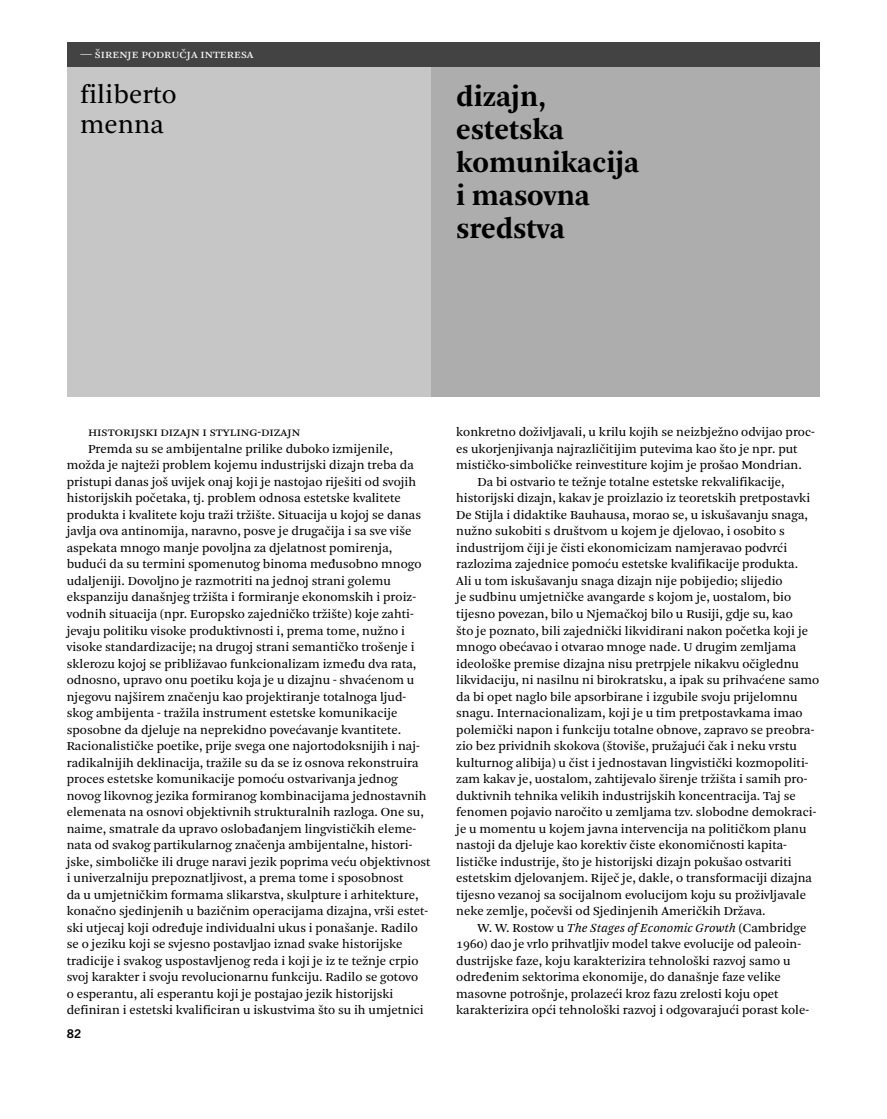
<style>
.page{position:relative;width:887px;height:1119px;background:#fff}
.page>*{position:absolute;margin:0;border:0;box-sizing:border-box;transform-origin:0 0}
.t1{font:700 30px/33px "Arnhem";color:#000}
.t2{font:27px/30px "Arnhem Blond";color:#000}
.t3{font:12.9px/16.5px "Arnhem Blond";color:#000}
.t4{font:italic 12.9px "Arnhem Blond";color:#000}
.t5{font:12.9px "Arnhem Blond SC";color:#000}
.t6{font:12.45px "Arnhem Blond SC";color:#fff}
.t7{font:700 12px "News Gothic";color:#000}
.s1{font-style:normal}
</style>
<div class="page">
<div style="left:430px;top:42px;width:389px;height:355px;background:#adadad"></div>
<div style="left:67px;top:42px;width:363px;height:355px;background:#c6c6c6"></div>
<div style="left:67px;top:42px;width:751px;height:24px;background:#434343"></div>
<p class="t6" style="left:80px;top:47px;width:175px">— širenje područja interesa</p>
<h2 class="t2" style="left:80px;top:82px;width:98px">filiberto menna</h2>
<h1 class="t1" style="left:456px;top:82px;width:184px">dizajn, estetska komunikacija i masovna sredstva</h1>
<p class="t5" style="left:88px;top:424px;width:214px">historijski dizajn i styling-dizajn</p>
<p class="t3" style="left:67px;top:442px;width:365px;text-indent:21px">Premda su se ambijentalne prilike duboko izmijenile, možda je najteži problem kojemu industrijski dizajn treba da pristupi danas još uvijek onaj koji je nastojao riješiti od svojih historijskih početaka, tj. problem odnosa estetske kvalitete produkta i kvalitete koju traži tržište. Situacija u kojoj se danas javlja ova antinomija, naravno, posve je drugačija i sa sve više aspekata mnogo manje povoljna za djelatnost pomirenja, budući da su termini spomenutog binoma međusobno mnogo udaljeniji. Dovoljno je razmotriti na jednoj strani golemu ekspanziju današnjeg tržišta i formiranje ekonomskih i proiz&shy;vodnih situacija (npr. Europsko zajedničko tržište) koje zahti&shy;jevaju politiku visoke produktivnosti i, prema tome, nužno i visoke standardizacije; na drugoj strani semantičko trošenje i sklerozu kojoj se približavao funkcionalizam između dva rata, odnosno, upravo onu poetiku koja je u dizajnu - shvaćenom u njegovu najširem značenju kao projektiranje totalnoga ljud&shy;skog ambijenta - tražila instrument estetske komunikacije sposobne da djeluje na neprekidno povećavanje kvantitete.<br>Racionalističke poetike, prije svega one najortodoksnijih i naj&shy;radikalnijih deklinacija, tražile su da se iz osnova rekonstruira proces estetske komunikacije pomoću ostvarivanja jednog novog likovnog jezika formiranog kombinacijama jednostavnih elemenata na osnovi objektivnih strukturalnih razloga. One su, naime, smatrale da upravo oslobađanjem lingvističkih eleme&shy;nata od svakog partikularnog značenja ambijentalne, histori&shy;jske, simboličke ili druge naravi jezik poprima veću objektivnost i univerzalniju prepoznatljivost, a prema tome i sposobnost<br>da u umjetničkim formama slikarstva, skulpture i arhitekture, konačno sjedinjenih u bazičnim operacijama dizajna, vrši estet&shy;ski utjecaj koji određuje individualni ukus i ponašanje. Radilo se o jeziku koji se svjesno postavljao iznad svake historijske tradicije i svakog uspostavljenog reda i koji je iz te težnje crpio svoj karakter i svoju revolucionarnu funkciju. Radilo se gotovo<br>o esperantu, ali esperantu koji je postajao jezik historijski definiran i estetski kvalificiran u iskustvima što su ih umjetnici</p>
<p class="t7" style="left:67px;top:1029px;width:16px">82</p>
<p class="t3" style="left:456px;top:425px;width:360px">konkretno doživljavali, u krilu kojih se neizbježno odvijao proc-</p>
<p class="t3" style="left:456px;top:442px;width:343px">es ukorjenjivanja najrazličitijim putevima kao što je npr. put</p>
<p class="t3" style="left:456px;top:458px;width:347px">mističko-simboličke reinvestiture kojim je prošao Mondrian.</p>
<p class="t3" style="left:477px;top:475px;width:308px">Da bi ostvario te težnje totalne estetske rekvalifikacije,</p>
<p class="t3" style="left:456px;top:491px;width:355px">histo rijski dizajn, kakav je proizlazio iz teoretskih pretpostavki</p>
<p class="t3" style="left:456px;top:508px;width:353px">De Stijla i didaktike Bauhausa, morao se, u iskušavanju snaga,</p>
<p class="t3" style="left:456px;top:524px;width:330px">nuž no sukobiti s društvom u kojem je djelovao, i osobito s</p>
<p class="t3" style="left:456px;top:541px;width:332px">industrijom čiji je čisti ekonomicizam namjeravao podvrći</p>
<p class="t3" style="left:456px;top:557px;width:343px">razlozima zajednice pomoću estetske kvalifikacije produkta.</p>
<p class="t3" style="left:456px;top:574px;width:328px">Ali u tom iskušavanju snaga dizajn nije pobijedio; slijedio</p>
<p class="t3" style="left:456px;top:590px;width:336px">je sudbinu umjetničke avangarde s kojom je, uostalom, bio</p>
<p class="t3" style="left:456px;top:607px;width:338px">tijesno povezan, bilo u Njemačkoj bilo u Rusiji, gdje su, kao</p>
<p class="t3" style="left:456px;top:623px;width:353px">što je poznato, bili zajednički likvidirani nakon početka koji je</p>
<p class="t3" style="left:456px;top:640px;width:341px">mnogo obećavao i otvarao mnoge nade. U drugim zemljama</p>
<p class="t3" style="left:456px;top:656px;width:344px">ideološke premise dizajna nisu pretrpjele nikakvu očiglednu</p>
<p class="t3" style="left:456px;top:673px;width:364px">likvi daciju, ni nasilnu ni birokratsku, a ipak su prihvaćene samo</p>
<p class="t3" style="left:456px;top:689px;width:343px">da bi opet naglo bile apsorbirane i izgubile svoju prijelomnu</p>
<p class="t3" style="left:456px;top:706px;width:347px">sna gu. Internacionalizam, koji je u tim pretpostavkama imao</p>
<p class="t3" style="left:456px;top:722px;width:359px">po lemički napon i funkciju totalne obnove, zapravo se preobra-</p>
<p class="t3" style="left:456px;top:739px;width:342px">zio bez prividnih skokova (štoviše, pružajući čak i neku vrstu</p>
<p class="t3" style="left:456px;top:755px;width:353px">ku lturnog alibija) u čist i jednostavan lingvistički kozmopoliti-</p>
<p class="t3" style="left:456px;top:772px;width:352px">zam kakav je, uostalom, zahtijevalo širenje tržišta i samih pro -</p>
<p class="t3" style="left:456px;top:788px;width:341px">duk tivnih tehnika velikih industrijskih koncentracija. Taj se</p>
<p class="t3" style="left:456px;top:805px;width:361px">fenomen pojavio naročito u zemljama tzv. slobodne demokraci -</p>
<p class="t3" style="left:456px;top:821px;width:352px">je u momentu u kojem javna intervencija na političkom pla nu</p>
<p class="t3" style="left:456px;top:838px;width:332px">nastoji da djeluje kao korektiv čiste ekonomičnosti ka pi ta-</p>
<p class="t3" style="left:456px;top:854px;width:337px">lis ti čke industrije, što je historijski dizajn pokušao ostva ri ti</p>
<p class="t3" style="left:456px;top:871px;width:357px">estetskim djelovanjem. Riječ je, dakle, o transformaciji dizajna</p>
<p class="t3" style="left:456px;top:887px;width:351px">tijesno vezanoj sa socijalnom evolucijom koju su proživljavale</p>
<p class="t3" style="left:456px;top:904px;width:311px">neke zemlje, počevši od Sjedinjenih Američkih Država.</p>
<p class="t4" style="left:477px;top:922px;width:330px"><span class="s1">W. W. Rostow u</span> The Stages of Economic Growth <span class="s1">(Cambridge</span></p>
<p class="t3" style="left:456px;top:937px;width:346px">1960) dao je vrlo prihvatljiv model takve evolucije od paleoin-</p>
<p class="t3" style="left:456px;top:953px;width:335px">dustrijske faze, koju karakterizira tehnološki razvoj samo u</p>
<p class="t3" style="left:456px;top:970px;width:326px">određenim sektorima ekonomije, do današnje faze velike</p>
<p class="t3" style="left:456px;top:986px;width:323px">masovne potrošnje, prolazeći kroz fazu zrelosti koju opet</p>
<p class="t3" style="left:456px;top:1003px;width:354px">karakterizira opći tehnološki razvoj i odgovarajući porast kole-</p>
</div>
